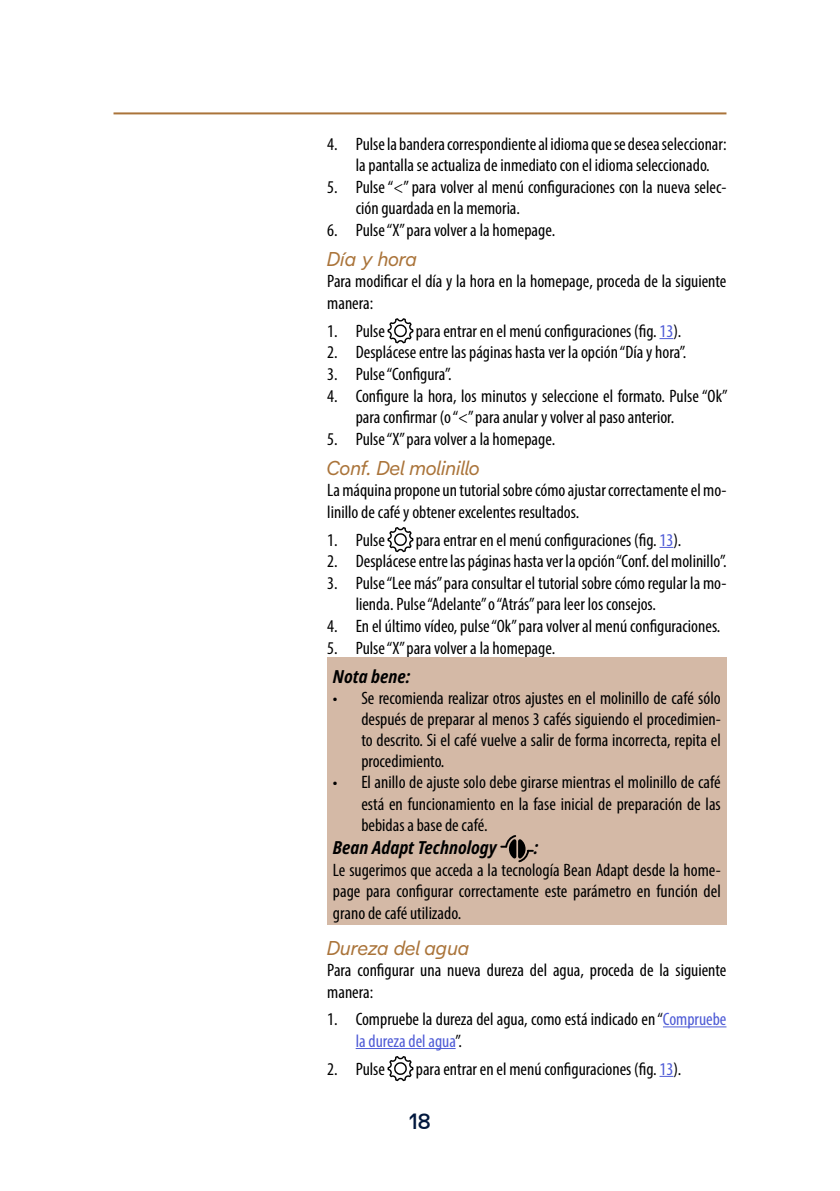
<style>
.page{position:relative;width:840px;height:1191px;background:#fff}
.page>*{position:absolute;margin:0;border:0;box-sizing:border-box;transform-origin:0 0}
.t1{font:500 22px "De Longhi Sans";color:#02183e}
.sottoparagrafo{font:italic 20px "De Longhi Sans";color:#aa743a}
.testo{font:condensed 18px/21.6px "Myriad Pro";color:#000}
.pericoli{font:italic 700 condensed 18px "Noto Sans";color:#000}
.s1{font-family:"Minion Pro";font-stretch:normal}
.s2{color:#4f5cd6}
</style>
<div class="page">
<hr style="left:113px;top:112px;width:613px;height:2px;background:#aa743a">
<svg style="left:659px;top:338px;width:14px;height:1px"></svg>
<svg style="left:659px;top:547px;width:14px;height:1px"></svg>
<hr style="left:662px;top:1026px;width:64px;height:1px;background:#4f5cd6">
<hr style="left:355px;top:1048px;width:100px;height:1px;background:#4f5cd6">
<svg style="left:659px;top:1076px;width:14px;height:1px"></svg>
<svg style="left:387px;top:318px;width:26px;height:25px"></svg>
<svg style="left:387px;top:527px;width:26px;height:25px"></svg>
<div style="left:327px;top:657px;width:399px;height:268px;background:#d4b9a6"></div>
<svg style="left:500px;top:835px;width:33px;height:27px"></svg>
<svg style="left:387px;top:1056px;width:26px;height:25px"></svg>
<p class="testo" style="left:355px;top:133px;width:372px;text-indent:-28px">4. Pulse la bandera correspondiente al idioma que se desea seleccionar: la pantalla se actualiza de inmediato con el idioma seleccionado.</p>
<p class="testo" style="left:355px;top:176px;width:372px;text-indent:-28px">5. Pulse “<span class="s1">&lt;</span>” para volver al menú configuraciones con la nueva selec&shy;ción guardada en la memoria.</p>
<p class="testo" style="left:327px;top:219px;width:229px">6. Pulse “X” para volver a la homepage.</p>
<p class="sottoparagrafo" style="left:327px;top:247px;width:91px">Día y hora</p>
<p class="testo" style="left:327px;top:270px;width:400px">Para modificar el día y la hora en la homepage, proceda de la siguiente manera:</p>
<p class="testo" style="left:327px;top:320px;width:59px">1. Pulse</p>
<p class="testo" style="left:415px;top:320px;width:267px">para entrar en el menú configuraciones (fig. <span class="s2">13</span>).</p>
<p class="testo" style="left:327px;top:341px;width:360px">2. Desplácese entre las páginas hasta ver la opción “Día y hora”.</p>
<p class="testo" style="left:327px;top:363px;width:126px">3. Pulse “Configura”.</p>
<p class="testo" style="left:355px;top:385px;width:373px;text-indent:-28px">4. Configure la hora, los minutos y seleccione el formato. Pulse “Ok” para confirmar (o “<span class="s1">&lt;</span>” para anular y volver al paso anterior.</p>
<p class="testo" style="left:327px;top:428px;width:229px">5. Pulse “X” para volver a la homepage.</p>
<p class="sottoparagrafo" style="left:327px;top:455px;width:154px">Conf. Del molinillo</p>
<p class="testo" style="left:327px;top:479px;width:400px">La máquina propone un tutorial sobre cómo ajustar correctamente el mo&shy;linillo de café y obtener excelentes resultados.</p>
<p class="testo" style="left:327px;top:528px;width:59px">1. Pulse</p>
<p class="testo" style="left:415px;top:528px;width:267px">para entrar en el menú configuraciones (fig. <span class="s2">13</span>).</p>
<p class="testo" style="left:327px;top:550px;width:400px">2. Desplácese entre las páginas hasta ver la opción “Conf. del molinillo”.</p>
<p class="testo" style="left:355px;top:572px;width:372px;text-indent:-28px">3. Pulse “Lee más” para consultar el tutorial sobre cómo regular la mo&shy;lienda. Pulse “Adelante” o “Atrás” para leer los consejos.</p>
<p class="testo" style="left:327px;top:615px;width:394px">4. En el último vídeo, pulse “Ok” para volver al menú configuraciones.</p>
<p class="testo" style="left:327px;top:636px;width:229px">5. Pulse “X” para volver a la homepage.</p>
<p class="pericoli" style="left:333px;top:663px;width:79px">Nota bene:</p>
<p class="testo" style="left:361px;top:687px;width:361px;line-height:21px;text-align:justify;text-indent:-28px">• Se recomienda realizar otros ajustes en el molinillo de café sólo después de preparar al menos 3 cafés siguiendo el procedimien&shy;to descrito. Si el café vuelve a salir de forma incorrecta, repita el procedimiento.</p>
<p class="testo" style="left:361px;top:771px;width:361px;text-align:justify;text-indent:-28px">• El anillo de ajuste solo debe girarse mientras el molinillo de café está en funcionamiento en la fase inicial de preparación de las bebidas a base de café.</p>
<p class="pericoli" style="left:333px;top:835px;width:165px">Bean Adapt Technology</p>
<p class="pericoli" style="left:533px;top:835px;width:6px">:</p>
<p class="testo" style="left:333px;top:858px;width:389px;text-align:justify">Le sugerimos que acceda a la tecnología Bean Adapt desde la home&shy;page para configurar correctamente este parámetro en función del grano de café utilizado.</p>
<p class="sottoparagrafo" style="left:327px;top:935px;width:144px">Dureza del agua</p>
<p class="testo" style="left:327px;top:959px;width:400px">Para configurar una nueva dureza del agua, proceda de la siguiente manera:</p>
<p class="testo" style="left:355px;top:1008px;width:372px;text-indent:-28px">1. Compruebe la dureza del agua, como está indicado en “<span class="s2">Compruebe la dureza del agua</span>”.</p>
<p class="testo" style="left:327px;top:1057px;width:59px">2. Pulse</p>
<p class="testo" style="left:415px;top:1057px;width:267px">para entrar en el menú configuraciones (fig. <span class="s2">13</span>).</p>
<p class="t1" style="left:409px;top:1108px;width:23px">18</p>
</div>
